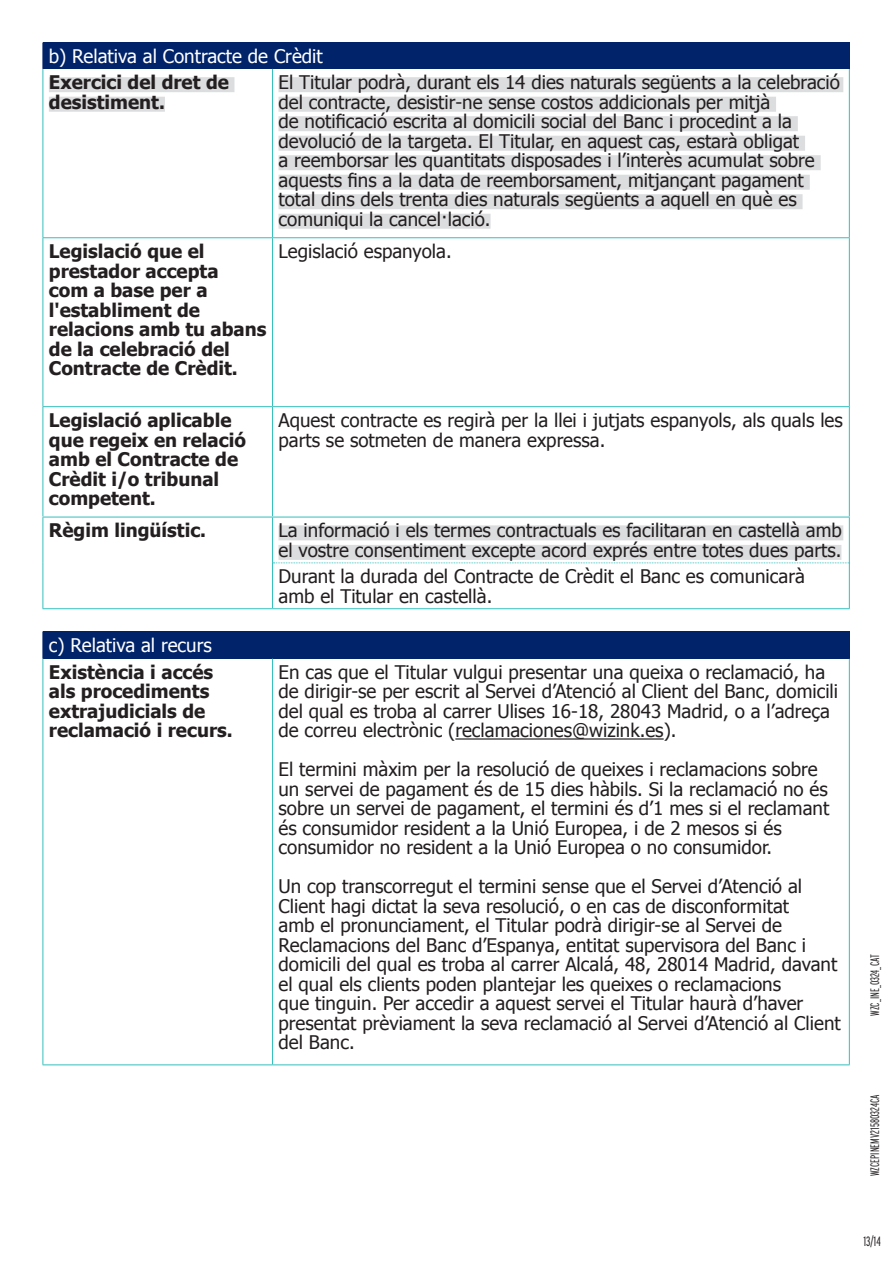
<style>
.page{position:relative;width:893px;height:1263px;background:#fff}
.page>*{position:absolute;margin:0;border:0;box-sizing:border-box;transform-origin:0 0}
.t1{font:18.75px/19.5px "Tahoma";color:#231f20}
.t2{font:700 18.75px/19.5px "Tahoma";color:#231f20}
.t3{font:18.75px "Tahoma";color:#fff}
.t4{font:300 13.5px "Interstate Compressed";color:#231f20}
.t5{font:300 12.3px "Interstate Compressed";color:#231f20}
</style>
<div class="page">
<div style="left:43px;top:631px;width:806px;height:28px;background:#002369"></div>
<hr style="left:43px;top:659px;width:1px;height:405px;background:#34bfbc">
<hr style="left:849px;top:659px;width:1px;height:405px;background:#34bfbc">
<hr style="left:43px;top:1064px;width:230px;height:1px;background:#34bfbc">
<hr style="left:273px;top:1064px;width:577px;height:1px;background:#34bfbc">
<hr style="left:272px;top:659px;width:1px;height:405px;background:#34bfbc">
<svg style="left:849px;top:631px;width:1px;height:28px"></svg>
<hr style="left:455px;top:738px;width:209px;height:2px;background:#231f20">
<hr style="left:43px;top:517px;width:1px;height:46px;background:#34bfbc">
<hr style="left:849px;top:517px;width:1px;height:46px;background:#34bfbc">
<hr style="left:43px;top:563px;width:1px;height:45px;background:#34bfbc">
<hr style="left:849px;top:563px;width:1px;height:45px;background:#34bfbc">
<hr style="left:272px;top:517px;width:1px;height:46px;background:#34bfbc">
<hr style="left:272px;top:563px;width:1px;height:45px;background:#34bfbc">
<hr style="left:273px;top:608px;width:577px;height:1px;background:#34bfbc">
<hr style="left:43px;top:608px;width:230px;height:1px;background:#34bfbc">
<svg style="left:273px;top:562px;width:577px;height:1px"></svg>
<hr style="left:43px;top:517px;width:230px;height:1px;background:#34bfbc">
<hr style="left:273px;top:517px;width:577px;height:1px;background:#34bfbc">
<div style="left:279px;top:525px;width:564px;height:15px;background:#dcdddf"></div>
<div style="left:279px;top:545px;width:562px;height:15px;background:#dcdddf"></div>
<div style="left:43px;top:43px;width:806px;height:26px;background:#002369"></div>
<hr style="left:43px;top:69px;width:1px;height:168px;background:#34bfbc">
<hr style="left:849px;top:69px;width:1px;height:168px;background:#34bfbc">
<hr style="left:43px;top:238px;width:1px;height:168px;background:#34bfbc">
<hr style="left:849px;top:238px;width:1px;height:168px;background:#34bfbc">
<hr style="left:43px;top:407px;width:1px;height:109px;background:#34bfbc">
<hr style="left:849px;top:407px;width:1px;height:109px;background:#34bfbc">
<hr style="left:272px;top:69px;width:1px;height:168px;background:#34bfbc">
<hr style="left:272px;top:238px;width:1px;height:168px;background:#34bfbc">
<hr style="left:272px;top:407px;width:1px;height:109px;background:#34bfbc">
<svg style="left:849px;top:43px;width:1px;height:26px"></svg>
<hr style="left:43px;top:237px;width:230px;height:1px;background:#34bfbc">
<hr style="left:273px;top:237px;width:577px;height:1px;background:#34bfbc">
<hr style="left:43px;top:406px;width:230px;height:1px;background:#34bfbc">
<hr style="left:273px;top:406px;width:577px;height:1px;background:#34bfbc">
<div style="left:49px;top:77px;width:185px;height:15px;background:#dcdddf"></div>
<div style="left:49px;top:97px;width:116px;height:15px;background:#dcdddf"></div>
<div style="left:279px;top:77px;width:564px;height:15px;background:#dcdddf"></div>
<div style="left:279px;top:97px;width:497px;height:15px;background:#dcdddf"></div>
<div style="left:279px;top:116px;width:519px;height:15px;background:#dcdddf"></div>
<div style="left:279px;top:136px;width:526px;height:15px;background:#dcdddf"></div>
<div style="left:279px;top:155px;width:542px;height:15px;background:#dcdddf"></div>
<div style="left:279px;top:175px;width:531px;height:15px;background:#dcdddf"></div>
<div style="left:279px;top:194px;width:524px;height:15px;background:#dcdddf"></div>
<div style="left:279px;top:214px;width:212px;height:15px;background:#dcdddf"></div>
<p class="t3" style="left:49px;top:44px;width:275px">b) Relativa al Contracte de Crèdit</p>
<p class="t2" style="left:49px;top:72px;width:182px">Exercici del dret de desistiment.</p>
<p class="t1" style="left:279px;top:72px;width:563px">El Titular podrà, durant els 14 dies naturals següents a la celebració del contracte, desistir-ne sense costos addicionals per mitjà<br>de notificació escrita al domicili social del Banc i procedint a la devolució de la targeta. El Titular, en aquest cas, estarà obligat<br>a reemborsar les quantitats disposades i l’interès acumulat sobre aquests fins a la data de reemborsament, mitjançant pagament total dins dels trenta dies naturals següents a aquell en què es comuniqui la cancel·lació.</p>
<p class="t2" style="left:49px;top:241px;width:219px">Legislació que el prestador accepta<br>com a base per a l'establiment de relacions amb tu abans de la celebració del<br>Contracte de Crèdit.</p>
<p class="t1" style="left:279px;top:241px;width:175px">Legislació espanyola.</p>
<p class="t2" style="left:49px;top:410px;width:199px">Legislació aplicable que regeix en relació amb el Contracte de<br>Crèdit i/o tribunal competent.</p>
<p class="t1" style="left:279px;top:410px;width:566px">Aquest contracte es regirà per la llei i jutjats espanyols, als quals les parts se sotmeten de manera expressa.</p>
<p class="t2" style="left:49px;top:520px;width:159px">Règim lingüístic.</p>
<p class="t1" style="left:279px;top:520px;width:565px">La informació i els termes contractuals es facilitaran en castellà amb el vostre consentiment excepte acord exprés entre totes dues parts.</p>
<p class="t1" style="left:279px;top:566px;width:528px">Durant la durada del Contracte de Crèdit el Banc es comunicarà amb el Titular en castellà.</p>
<p class="t3" style="left:49px;top:633px;width:164px">c) Relativa al recurs</p>
<p class="t2" style="left:49px;top:662px;width:185px">Existència i accés als procediments extrajudicials de reclamació i recurs.</p>
<p class="t1" style="left:279px;top:662px;width:561px">En cas que el Titular vulgui presentar una queixa o reclamació, ha de dirigir-se per escrit al Servei d’Atenció al Client del Banc, domicili del qual es troba al carrer Ulises 16-18, 28043 Madrid, o a l’adreça de correu electrònic (reclamaciones@wizink.es).</p>
<p class="t1" style="left:279px;top:759px;width:552px">El termini màxim per la resolució de queixes i reclamacions sobre un servei de pagament és de 15 dies hàbils. Si la reclamació no és sobre un servei de pagament, el termini és d’1 mes si el reclamant és consumidor resident a la Unió Europea, i de 2 mesos si és consumidor no resident a la Unió Europea o no consumidor.</p>
<p class="t1" style="left:279px;top:876px;width:564px">Un cop transcorregut el termini sense que el Servei d’Atenció al Client hagi dictat la seva resolució, o en cas de disconformitat<br>amb el pronunciament, el Titular podrà dirigir-se al Servei de Reclamacions del Banc d’Espanya, entitat supervisora del Banc i domicili del qual es troba al carrer Alcalá, 48, 28014 Madrid, davant el qual els clients poden plantejar les queixes o reclamacions<br>que tinguin. Per accedir a aquest servei el Titular haurà d’haver presentat prèviament la seva reclamació al Servei d’Atenció al Client del Banc.</p>
<p class="t5" style="left:868px;top:1016px;width:63px;rotate:-90deg">WZC_INE_0324_CAT</p>
<p class="t5" style="left:868px;top:1176px;width:83px;rotate:-90deg">WZCEPINEMV21580324CA</p>
<p class="t4" style="left:863px;top:1234px;width:19px">13/14</p>
</div>
